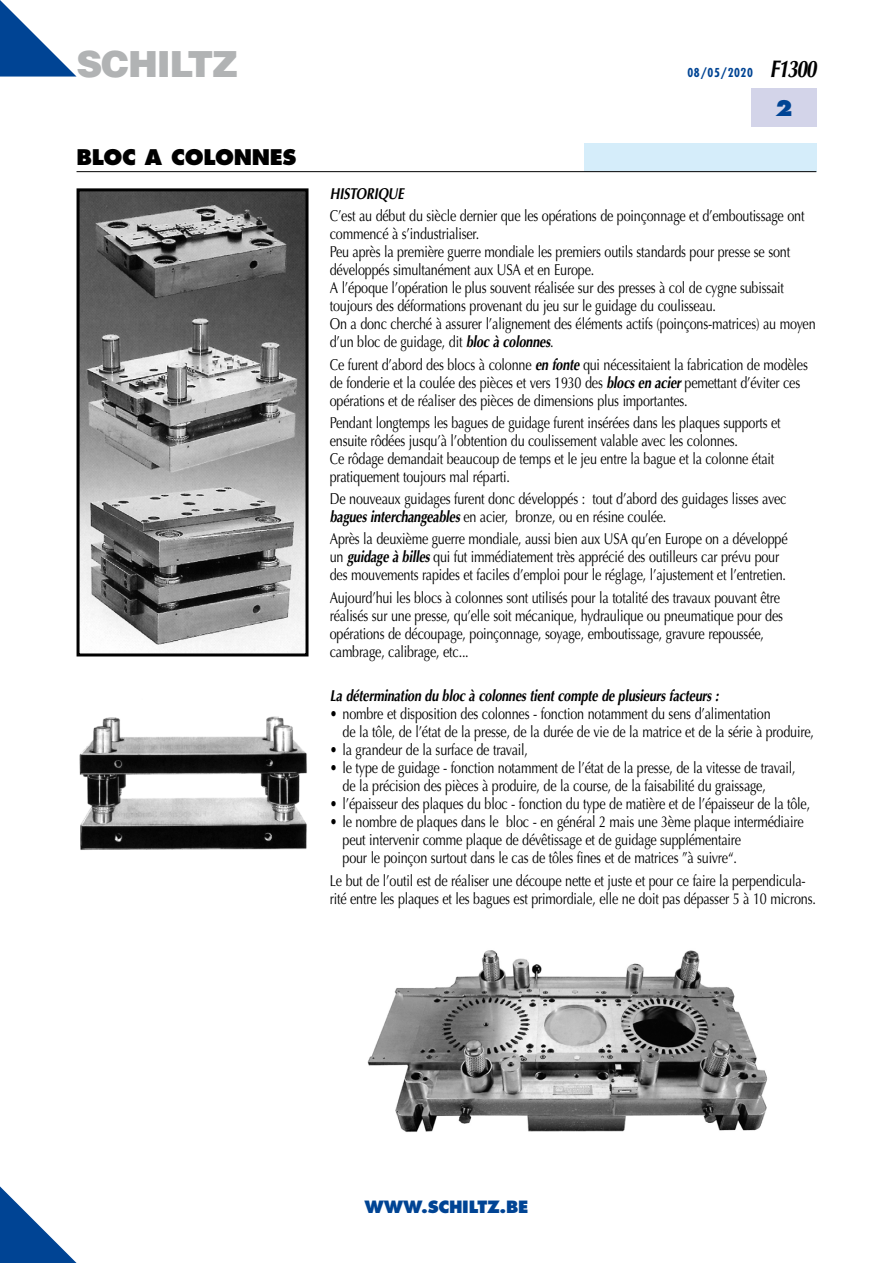
<style>
.page{position:relative;width:893px;height:1263px;background:#fff}
.page>*{position:absolute;margin:0;border:0;box-sizing:border-box;transform-origin:0 0}
.t1{font:900 36px "Helvetica";letter-spacing:-.035em;color:#b1b3b4}
.t2{font:800 21px "Futura";letter-spacing:-.015em;color:#000}
.t3{font:800 21px "Futura";color:#004494}
.t4{font:800 16.5px "Futura";letter-spacing:-.015em;color:#004494}
.t5{font:15.75px/18px "Optima";letter-spacing:-.015em;color:#000;scale:.8 1}
.t6{font:italic 700 15.75px "Optima";letter-spacing:-.015em;color:#000;scale:.8 1}
.t7{font:700 condensed 12px "Futura";letter-spacing:.05em;color:#004494}
.s1{font-family:"Optima";font-style:italic;font-stretch:normal;font-size:24px;color:#000}
.s2{font-weight:700;font-style:italic}
</style>
<div class="page">
<svg style="left:0;top:1186px;width:77px;height:77px"></svg>
<div style="left:584px;top:143px;width:232px;height:28px;background:#d5edfa"></div>
<hr style="left:77px;top:171px;width:739px;height:1px;background:#000">
<div style="left:751px;top:89px;width:65px;height:38px;background:#d3d4e9"></div>
<svg style="left:0;top:0;width:77px;height:77px"></svg>
<img style="left:81px;top:192px;width:224px;height:460px">
<div style="left:77px;top:188px;width:232px;height:468px;border:3px solid #000"></div>
<img style="left:79px;top:716px;width:228px;height:134px">
<img style="left:367px;top:950px;width:401px;height:182px">
<h1 class="t1" style="left:77px;top:40px;width:163px">SCHILTZ</h1>
<h2 class="t2" style="left:77px;top:144px;width:222px">BLOC A COLONNES</h2>
<p class="t7" style="left:687px;top:65px;width:130px">08/05/2020 <span class="s1">F1300</span></p>
<h2 class="t3" style="left:775px;top:95px;width:19px">2</h2>
<p class="t6" style="left:330px;top:185px;width:94px">HISTORIQUE</p>
<p class="t5" style="left:330px;top:207px;width:609px">C’est au début du siècle dernier que les opérations de poinçonnage et d’emboutissage ont commencé à s’industrialiser.<br>Peu après la première guerre mondiale les premiers outils standards pour presse se sont développés simultanément aux USA et en Europe.<br>A l’époque l’opération le plus souvent réalisée sur des presses à col de cygne subissait toujours des déformations provenant du jeu sur le guidage du coulisseau.<br>On a donc cherché à assurer l’alignement des éléments actifs (poinçons-matrices) au moyen d’un bloc de guidage, dit <span class="s2">bloc à colonnes</span>.</p>
<p class="t5" style="left:330px;top:356px;width:599px">Ce furent d’abord des blocs à colonne <span class="s2">en fonte</span> qui nécessitaient la fabrication de modèles de fonderie et la coulée des pièces et vers 1930 des <span class="s2">blocs en acier</span> pemettant d’éviter ces opérations et de réaliser des pièces de dimensions plus importantes.</p>
<p class="t5" style="left:330px;top:414px;width:565px">Pendant longtemps les bagues de guidage furent insérées dans les plaques supports et ensuite rôdées jusqu’à l’obtention du coulissement valable avec les colonnes.<br>Ce rôdage demandait beaucoup de temps et le jeu entre la bague et la colonne était pratiquement toujours mal réparti.</p>
<p class="t5" style="left:330px;top:490px;width:572px">De nouveaux guidages furent donc développés : tout d’abord des guidages lisses avec <span class="s2">bagues interchangeables</span> en acier, bronze, ou en résine coulée.</p>
<p class="t5" style="left:330px;top:530px;width:574px">Après la deuxième guerre mondiale, aussi bien aux USA qu’en Europe on a développé un <span class="s2">guidage à billes</span> qui fut immédiatement très apprécié des outilleurs car prévu pour des mouvements rapides et faciles d’emploi pour le réglage, l’ajustement et l’entretien.</p>
<p class="t5" style="left:330px;top:589px;width:568px">Aujourd’hui les blocs à colonnes sont utilisés pour la totalité des travaux pouvant être réalisés sur une presse, qu’elle soit mécanique, hydraulique ou pneumatique pour des opérations de découpage, poinçonnage, soyage, emboutissage, gravure repoussée, cambrage, calibrage, etc...</p>
<p class="t6" style="left:330px;top:687px;width:487px">La détermination du bloc à colonnes tient compte de plusieurs facteurs :</p>
<p class="t5" style="left:343px;top:705px;width:591px;text-indent:-13px">• nombre et disposition des colonnes - fonction notamment du sens d’alimentation<br>de la tôle, de l’état de la presse, de la durée de vie de la matrice et de la série à produire,</p>
<p class="t5" style="left:330px;top:741px;width:249px">• la grandeur de la surface de travail,</p>
<p class="t5" style="left:343px;top:759px;width:568px;text-indent:-13px">• le type de guidage - fonction notamment de l’état de la presse, de la vitesse de travail, de la précision des pièces à produire, de la course, de la faisabilité du graissage,</p>
<p class="t5" style="left:330px;top:795px;width:602px">• l’épaisseur des plaques du bloc - fonction du type de matière et de l’épaisseur de la tôle,</p>
<p class="t5" style="left:343px;top:813px;width:578px;text-indent:-13px">• le nombre de plaques dans le bloc - en général 2 mais une 3ème plaque intermédiaire peut intervenir comme plaque de dévêtissage et de guidage supplémentaire<br>pour le poinçon surtout dans le cas de tôles fines et de matrices ”à suivre“.</p>
<p class="t5" style="left:330px;top:871px;width:609px">Le but de l’outil est de réaliser une découpe nette et juste et pour ce faire la perpendicula&shy;rité entre les plaques et les bagues est primordiale, elle ne doit pas dépasser 5 à 10 microns.</p>
<p class="t4" style="left:365px;top:1197px;width:165px">WWW.SCHILTZ.BE</p>
</div>
